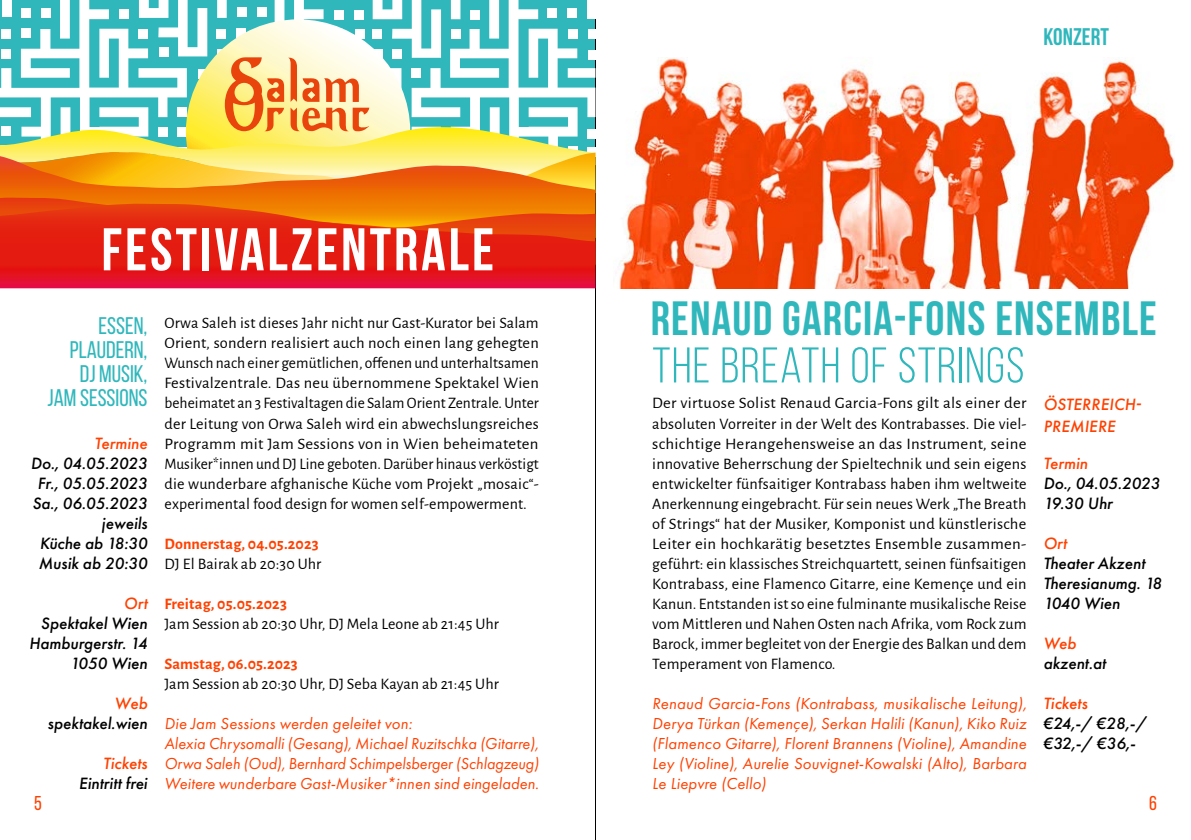
<style>
.page{position:relative;width:1191px;height:840px;background:#fff}
.page>*{position:absolute;margin:0;border:0;box-sizing:border-box;transform-origin:0 0}
.t1{font:700 60px "Bebas Neue";letter-spacing:.05em;color:#fff}
.t2{font:50px "Bebas Neue";letter-spacing:.025em;color:#2fb7bc}
.t3{font:700 48px "Bebas Neue";letter-spacing:.025em;color:#2fb7bc}
.länder_in_infotext{font:24px/24px "Bebas Neue";color:#2fb7bc;text-align:center}
.seitentitel{font:700 24px "Bebas Neue";color:#2fb7bc}
.t4{font:20px "Bebas Neue";color:#ff4100}
.infobox-text{font:italic 500 17px/20px "Futura PT";color:#000}
.infobox-text-2{font:italic 500 17px "Futura PT";color:#ff4100}
.infobox-text-left{font:italic 500 17px "Futura PT";color:#000}
.infobox-text-left-2{font:italic 500 17px/22px "Futura PT";letter-spacing:.01em;color:#ff4100}
.Besetzung{font:italic 16.4px/20px "Futura PT";letter-spacing:.005em;color:#ff4100}
.body{font:16px/20px "Alegreya Sans";letter-spacing:.01em;color:#000;text-align:justify;scale:1.05 1}
.body-2{font:16px/20px "Alegreya Sans";letter-spacing:.01em;color:#000;text-align:justify}
.body-3{font:700 16px "Alegreya Sans";letter-spacing:.01em;color:#ff4100}
</style>
<div class="page">
<hr style="left:595px;top:0;width:1px;height:839px;background:#000">
<svg style="left:0;top:0;width:595px;height:204px"></svg>
<svg style="left:0;top:204px;width:595px;height:84px;background:#e62a14"></svg>
<img style="left:615px;top:58px;width:559px;height:230px">
<p class="t1" style="left:101px;top:216px;width:394px">FESTIVALZENTRALE</p>
<p class="länder_in_infotext" style="left:99px;top:313px;width:50px">ESSEN,</p>
<p class="länder_in_infotext" style="left:70px;top:337px;width:79px">PLAUDERN,<br>DJ MUSIK,</p>
<p class="länder_in_infotext" style="left:48px;top:385px;width:101px">JAM SESSIONS</p>
<p class="infobox-text-2" style="left:95px;top:432px;width:54px">Termine</p>
<p class="infobox-text" style="left:31px;top:452px;width:118px">Do., 04.05.2023</p>
<p class="infobox-text" style="left:37px;top:472px;width:111px">Fr., 05.05.2023</p>
<p class="infobox-text" style="left:32px;top:492px;width:116px">Sa., 06.05.2023</p>
<p class="infobox-text" style="left:102px;top:512px;width:47px">jeweils</p>
<p class="infobox-text" style="left:40px;top:532px;width:109px">Küche ab 18:30</p>
<p class="infobox-text" style="left:38px;top:552px;width:110px">Musik ab 20:30</p>
<p class="infobox-text-2" style="left:124px;top:592px;width:25px">Ort</p>
<p class="infobox-text" style="left:41px;top:612px;width:108px">Spektakel Wien</p>
<p class="infobox-text" style="left:29px;top:632px;width:120px">Hamburgerstr. 14</p>
<p class="infobox-text" style="left:70px;top:652px;width:79px">1050 Wien</p>
<p class="infobox-text-2" style="left:115px;top:692px;width:34px">Web</p>
<p class="infobox-text" style="left:48px;top:712px;width:101px">spektakel.wien</p>
<p class="infobox-text-2" style="left:103px;top:752px;width:46px">Tickets</p>
<p class="infobox-text" style="left:79px;top:772px;width:70px">Eintritt frei</p>
<p class="body-2" style="left:164px;top:312px;width:376px">Orwa Saleh ist dieses Jahr nicht nur Gast-Kurator bei Salam Orient, sondern realisiert auch noch einen lang gehegten Wunsch nach einer gemütlichen, offenen und unterhaltsamen Festivalzentrale. Das neu übernommene Spektakel Wien beheimatet an 3 Festivaltagen die Salam Orient Zentrale. Unter der Leitung von Orwa Saleh wird ein abwechslungsreiches Programm mit Jam Sessions von in Wien beheimateten Musiker*innen und DJ Line geboten. Darüber hinaus verköstigt die wunderbare afghanische Küche vom Projekt „mosaic“- experimental food design for women self-empowerment.</p>
<p class="body-3" style="left:164px;top:531px;width:156px">Donnerstag, 04.05.2023</p>
<p class="body-2" style="left:164px;top:552px;width:158px">DJ El Bairak ab 20:30 Uhr</p>
<p class="body-3" style="left:164px;top:591px;width:124px">Freitag, 05.05.2023</p>
<p class="body-2" style="left:164px;top:612px;width:336px">Jam Session ab 20:30 Uhr, DJ Mela Leone ab 21:45 Uhr</p>
<p class="body-3" style="left:164px;top:651px;width:135px">Samstag, 06.05.2023</p>
<p class="body-2" style="left:164px;top:672px;width:336px">Jam Session ab 20:30 Uhr, DJ Seba Kayan ab 21:45 Uhr</p>
<p class="Besetzung" style="left:164px;top:712px;width:249px">Die Jam Sessions werden geleitet von:</p>
<p class="Besetzung" style="left:164px;top:732px;width:376px">Alexia Chrysomalli (Gesang), Michael Ruzitschka (Gitarre),<br>Orwa Saleh (Oud), Bernhard Schimpelsberger (Schlagzeug)</p>
<p class="Besetzung" style="left:164px;top:772px;width:376px">Weitere wunderbare Gast-Musiker*innen sind eingeladen.</p>
<p class="seitentitel" style="left:1043px;top:24px;width:67px">KONZERT</p>
<p class="t3" style="left:650px;top:291px;width:508px">RENAUD GARCIA-FONS ENSEMBLE</p>
<p class="t2" style="left:652px;top:338px;width:374px">THE BREATH OF STRINGS</p>
<p class="body" style="left:652px;top:392px;width:358px">Der virtuose Solist Renaud Garcia-Fons gilt als einer der absoluten Vorreiter in der Welt des Kontrabasses. Die viel&shy;schichtige Herangehensweise an das Instrument, seine innovative Beherrschung der Spieltechnik und sein eigens entwickelter fünfsaitiger Kontrabass haben ihm weltweite Anerkennung eingebracht. Für sein neues Werk „The Breath of Strings“ hat der Musiker, Komponist und künstlerische Leiter ein hochkarätig besetztes Ensemble zusammen&shy;geführt: ein klassisches Streichquartett, seinen fünfsaitigen Kontrabass, eine Flamenco Gitarre, eine Kemençe und ein Kanun. Entstanden ist so eine fulminante musikalische Reise vom Mittleren und Nahen Osten nach Afrika, vom Rock zum Barock, immer begleitet von der Energie des Balkan und dem Temperament von Flamenco.</p>
<p class="Besetzung" style="left:652px;top:692px;width:376px;text-align:justify">Renaud Garcia-Fons (Kontrabass, musikalische Leitung), Derya Türkan (Kemençe), Serkan Halili (Kanun), Kiko Ruiz (Flamenco Gitarre), Florent Brannens (Violine), Amandine Ley (Violine), Aurelie Souvignet-Kowalski (Alto), Barbara Le Liepvre (Cello)</p>
<p class="infobox-text-left-2" style="left:1043px;top:393px;width:99px">ÖSTERREICH-<br>PREMIERE</p>
<p class="infobox-text-2" style="left:1043px;top:452px;width:46px">Termin</p>
<p class="infobox-text" style="left:1043px;top:472px;width:118px">Do., 04.05.2023</p>
<p class="infobox-text" style="left:1043px;top:492px;width:71px">19.30 Uhr</p>
<p class="infobox-text-2" style="left:1043px;top:532px;width:25px">Ort</p>
<p class="infobox-text-left" style="left:1043px;top:552px;width:103px">Theater Akzent</p>
<p class="infobox-text-left" style="left:1043px;top:572px;width:120px">Theresianumg. 18</p>
<p class="infobox-text-left" style="left:1043px;top:592px;width:78px">1040 Wien</p>
<p class="infobox-text-left-2" style="left:1043px;top:631px;width:34px">Web</p>
<p class="infobox-text" style="left:1043px;top:652px;width:64px">akzent.at</p>
<p class="infobox-text-2" style="left:1043px;top:692px;width:46px">Tickets</p>
<p class="infobox-text" style="left:1043px;top:712px;width:105px">€24,-/ €28,-/ €32,-/ €36,-</p>
<p class="t4" style="left:34px;top:791px;width:9px">5</p>
<p class="t4" style="left:1149px;top:791px;width:9px">6</p>
</div>
